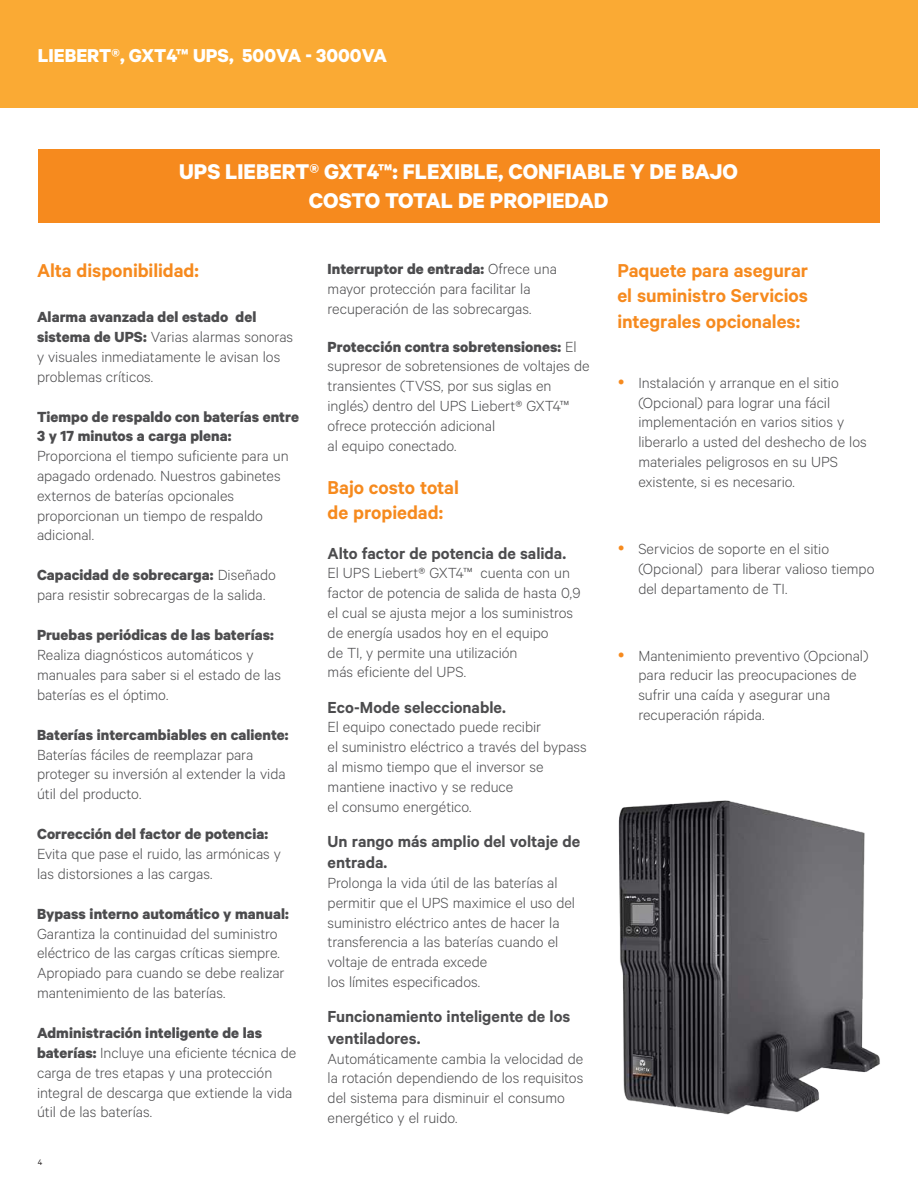
<style>
.page{position:relative;width:918px;height:1188px;background:#fff}
.page>*{position:absolute;margin:0;border:0;box-sizing:border-box;transform-origin:0 0}
.t1{font:700 24px/28.8px "Calibre";color:#fff;text-align:center}
.t2{font:600 21px/25.2px "Calibre";letter-spacing:-.005em;color:#f68a1e;text-align:justify}
.t3{font:700 21px "Calibre";color:#fff}
.t4{font:600 18px/21.6px "Calibre";color:#4c4c4e}
.t5{font:300 16.5px/19.8px "Calibre";color:#4c4c4e}
.t6{font:700 16.5px/19.8px "Calibre";letter-spacing:.005em;color:#4c4c4e}
.t7{font:9px "Calibre";color:#221f1f}
.s1{font-weight:700}
</style>
<div class="page">
<div style="left:0;top:0;width:918px;height:108px;background:#faaa34"></div>
<div style="left:38px;top:149px;width:841px;height:73px;background:#f68a1e"></div>
<img style="left:618px;top:800px;width:262px;height:315px">
<p class="t3" style="left:38px;top:46px;width:351px">LIEBERT®, GXT4™ UPS, 500VA - 3000VA</p>
<h1 class="t1" style="left:179px;top:157px;width:560px">UPS LIEBERT® GXT4™: FLEXIBLE, CONFIABLE Y DE BAJO<br>COSTO TOTAL DE PROPIEDAD</h1>
<p class="t2" style="left:37px;top:259px;width:163px">Alta disponibilidad:</p>
<p class="t5" style="left:37px;top:308px;width:258px"><span class="s1">Alarma avanzada del estado del sistema de UPS:</span> Varias alarmas sonoras y visuales inmediatamente le avisan los problemas críticos.</p>
<p class="t6" style="left:37px;top:407px;width:264px">Tiempo de respaldo con baterías entre<br>3 y 17 minutos a carga plena:</p>
<p class="t5" style="left:37px;top:447px;width:253px">Proporciona el tiempo suficiente para un apagado ordenado. Nuestros gabinetes externos de baterías opcionales proporcionan un tiempo de respaldo adicional.</p>
<p class="t5" style="left:37px;top:567px;width:240px"><span class="s1">Capacidad de sobrecarga:</span> Diseñado para resistir sobrecargas de la salida.</p>
<p class="t6" style="left:37px;top:625px;width:238px">Pruebas periódicas de las baterías:</p>
<p class="t5" style="left:37px;top:646px;width:246px">Realiza diagnósticos automáticos y manuales para saber si el estado de las baterías es el óptimo.</p>
<p class="t6" style="left:37px;top:725px;width:253px">Baterías intercambiables en caliente:</p>
<p class="t5" style="left:37px;top:746px;width:250px">Baterías fáciles de reemplazar para proteger su inversión al extender la vida útil del producto.</p>
<p class="t6" style="left:37px;top:824px;width:233px">Corrección del factor de potencia:</p>
<p class="t5" style="left:37px;top:845px;width:245px">Evita que pase el ruido, las armónicas y las distorsiones a las cargas.</p>
<p class="t6" style="left:37px;top:904px;width:253px">Bypass interno automático y manual:</p>
<p class="t5" style="left:37px;top:925px;width:249px">Garantiza la continuidad del suministro eléctrico de las cargas críticas siempre.<br>Apropiado para cuando se debe realizar mantenimiento de las baterías.</p>
<p class="t5" style="left:37px;top:1024px;width:261px"><span class="s1">Administración inteligente de las baterías:</span> Incluye una eficiente técnica de carga de tres etapas y una protección integral de descarga que extiende la vida útil de las baterías.</p>
<p class="t7" style="left:38px;top:1159px;width:6px">4</p>
<p class="t5" style="left:328px;top:260px;width:231px"><span class="s1">Interruptor de entrada:</span> Ofrece una mayor protección para facilitar la recuperación de las sobrecargas.</p>
<p class="t5" style="left:328px;top:338px;width:264px"><span class="s1">Protección contra sobretensiones:</span> El supresor de sobretensiones de voltajes de transientes (TVSS, por sus siglas en inglés) dentro del UPS Liebert® GXT4™ ofrece protección adicional<br>al equipo conectado.</p>
<p class="t2" style="left:328px;top:476px;width:133px">Bajo costo total de propiedad:</p>
<p class="t4" style="left:328px;top:543px;width:240px">Alto factor de potencia de salida.</p>
<p class="t5" style="left:328px;top:565px;width:254px">El UPS Liebert® GXT4™ cuenta con un factor de potencia de salida de hasta 0,9 el cual se ajusta mejor a los suministros de energía usados hoy en el equipo<br>de TI, y permite una utilización<br>más eficiente del UPS.</p>
<p class="t4" style="left:328px;top:697px;width:180px">Eco-Mode seleccionable.</p>
<p class="t5" style="left:328px;top:718px;width:261px">El equipo conectado puede recibir<br>el suministro eléctrico a través del bypass al mismo tiempo que el inversor se mantiene inactivo y se reduce<br>el consumo energético.</p>
<p class="t4" style="left:328px;top:831px;width:254px">Un rango más amplio del voltaje de entrada.</p>
<p class="t5" style="left:328px;top:874px;width:249px">Prolonga la vida útil de las baterías al permitir que el UPS maximice el uso del suministro eléctrico antes de hacer la transferencia a las baterías cuando el voltaje de entrada excede<br>los límites especificados.</p>
<p class="t4" style="left:328px;top:1007px;width:244px">Funcionamiento inteligente de los ventiladores.</p>
<p class="t5" style="left:328px;top:1050px;width:257px">Automáticamente cambia la velocidad de la rotación dependiendo de los requisitos del sistema para disminuir el consumo energético y el ruido.</p>
<p class="t2" style="left:617px;top:259px;width:192px">Paquete para asegurar el suministro Servicios integrales opcionales:</p>
<p class="t5" style="left:638px;top:374px;width:230px">Instalación y arranque en el sitio (Opcional) para lograr una fácil implementación en varios sitios y liberarlo a usted del deshecho de los materiales peligrosos en su UPS existente, si es necesario.</p>
<p class="t5" style="left:638px;top:540px;width:238px">Servicios de soporte en el sitio (Opcional) para liberar valioso tiempo del departamento de TI.</p>
<p class="t5" style="left:638px;top:647px;width:231px">Mantenimiento preventivo (Opcional) para reducir las preocupaciones de sufrir una caída y asegurar una recuperación rápida.</p>
</div>
